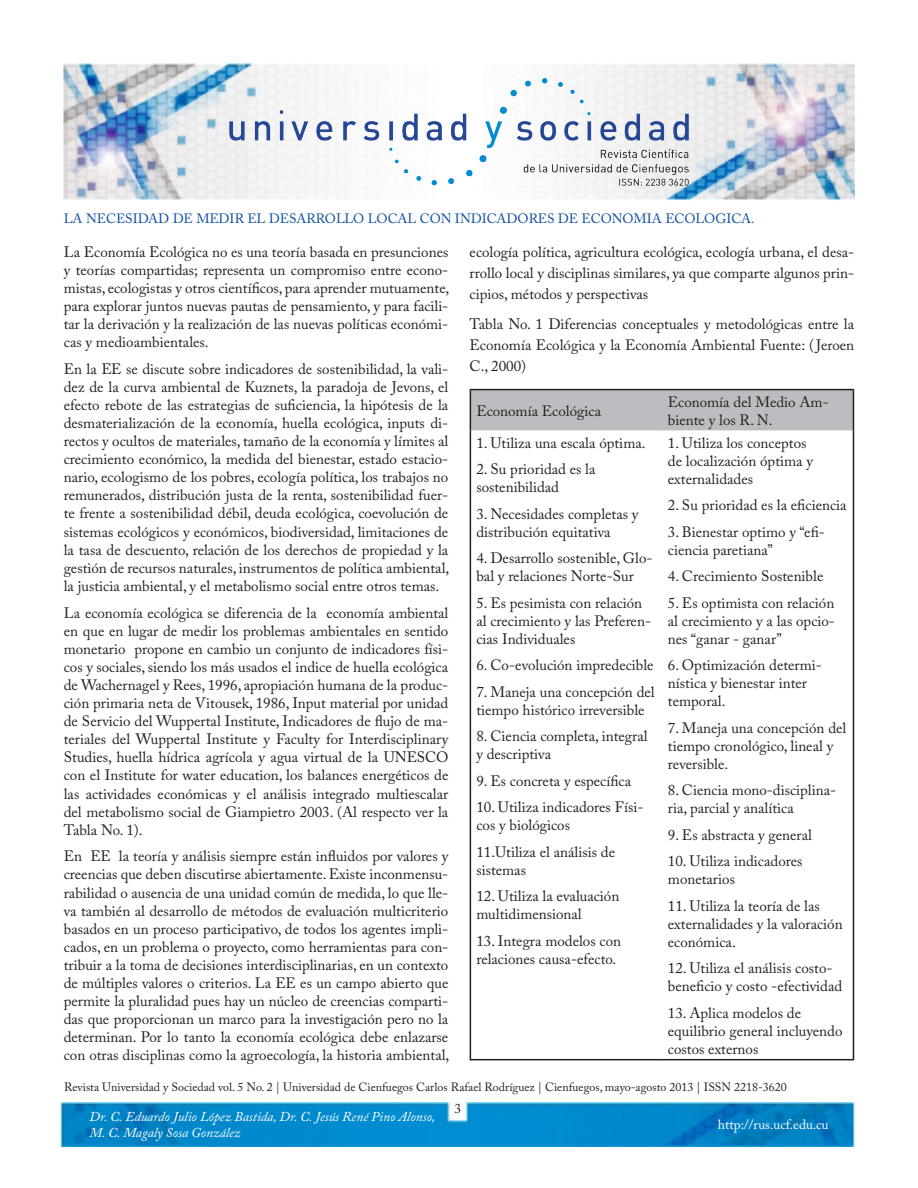
<style>
.page{position:relative;width:918px;height:1188px;background:#fff}
.page>*{position:absolute;margin:0;border:0;box-sizing:border-box;transform-origin:0 0}
.texto{font:15px/18.1px "Adobe Caslon Pro";color:#231f20;text-align:justify}
.texto_izquierda{font:15px/18px "Adobe Caslon Pro";color:#231f20}
.t1{font:italic 13.5px/16.2px "Adobe Caslon Pro";color:#fff}
.t2{font:13.5px "Adobe Caslon Pro";color:#0d4da1}
.t3{font:13.5px "Adobe Caslon Pro";color:#fff}
.t4{font:13.5px "Adobe Caslon Pro";color:#231f20}
.t5{font:12px "Adobe Caslon Pro";color:#231f20}
</style>
<div class="page">
<img style="left:62px;top:64px;width:792px;height:136px">
<img style="left:61px;top:1103px;width:793px;height:43px">
<img style="left:230px;top:79px;width:458px;height:106px">
<div style="left:471px;top:390px;width:382px;height:41px;background:#bcbdc0"></div>
<svg style="left:471px;top:431px;width:382px;height:628px"></svg>
<hr style="left:661px;top:390px;width:2px;height:41px;background:#bcbdc0">
<hr style="left:470px;top:389px;width:192px;height:1px;background:#231f20">
<hr style="left:470px;top:390px;width:1px;height:41px;background:#231f20">
<hr style="left:662px;top:389px;width:192px;height:1px;background:#231f20">
<hr style="left:853px;top:390px;width:1px;height:41px;background:#231f20">
<hr style="left:470px;top:431px;width:1px;height:628px;background:#231f20">
<hr style="left:853px;top:431px;width:1px;height:628px;background:#231f20">
<hr style="left:470px;top:1059px;width:192px;height:1px;background:#231f20">
<hr style="left:662px;top:1059px;width:192px;height:1px;background:#231f20">
<p class="t2" style="left:64px;top:210px;width:692px">LA NECESIDAD DE MEDIR EL DESARROLLO LOCAL CON INDICADORES DE ECONOMIA ECOLOGICA.</p>
<p class="texto" style="left:64px;top:242px;width:387px">La Economía Ecológica no es una teoría basada en presunciones y teorías compartidas; representa un compromiso entre econo&shy;mistas, ecologistas y otros científicos, para aprender mutuamente, para explorar juntos nuevas pautas de pensamiento, y para facili&shy;tar la derivación y la realización de las nuevas políticas económi&shy;cas y medioambientales.</p>
<p class="texto" style="left:64px;top:359px;width:387px">En la EE se discute sobre indicadores de sostenibilidad, la vali&shy;dez de la curva ambiental de Kuznets, la paradoja de Jevons, el efecto rebote de las estrategias de suficiencia, la hipótesis de la desmaterialización de la economía, huella ecológica, inputs di&shy;rectos y ocultos de materiales, tamaño de la economía y límites al crecimiento económico, la medida del bienestar, estado estacio&shy;nario, ecologismo de los pobres, ecología política, los trabajos no remunerados, distribución justa de la renta, sostenibilidad fuer&shy;te frente a sostenibilidad débil, deuda ecológica, coevolución de sistemas ecológicos y económicos, biodiversidad, limitaciones de la tasa de descuento, relación de los derechos de propiedad y la gestión de recursos naturales, instrumentos de política ambiental, la justicia ambiental, y el metabolismo social entre otros temas.</p>
<p class="texto" style="left:64px;top:603px;width:386px">La economía ecológica se diferencia de la economía ambiental en que en lugar de medir los problemas ambientales en sentido monetario propone en cambio un conjunto de indicadores físi&shy;cos y sociales, siendo los más usados el indice de huella ecológica de Wachernagel y Rees, 1996, apropiación humana de la produc&shy;ción primaria neta de Vitousek, 1986, Input material por unidad de Servicio del Wuppertal Institute, Indicadores de flujo de ma&shy;teriales del Wuppertal Institute y Faculty for Interdisciplinary Studies, huella hídrica agrícola y agua virtual de la UNESCO con el Institute for water education, los balances energéticos de las actividades económicas y el análisis integrado multiescalar del metabolismo social de Giampietro 2003. (Al respecto ver la Tabla No. 1).</p>
<p class="texto" style="left:64px;top:847px;width:387px">En EE la teoría y análisis siempre están influidos por valores y creencias que deben discutirse abiertamente. Existe inconmensu&shy;rabilidad o ausencia de una unidad común de medida, lo que lle&shy;va también al desarrollo de métodos de evaluación multicriterio basados en un proceso participativo, de todos los agentes impli&shy;cados, en un problema o proyecto, como herramientas para con&shy;tribuir a la toma de decisiones interdisciplinarias, en un contexto de múltiples valores o criterios. La EE es un campo abierto que permite la pluralidad pues hay un núcleo de creencias comparti&shy;das que proporcionan un marco para la investigación pero no la determinan. Por lo tanto la economía ecológica debe enlazarse con otras disciplinas como la agroecología, la historia ambiental,</p>
<p class="texto" style="left:470px;top:241px;width:386px;line-height:21.1px">ecología política, agricultura ecológica, ecología urbana, el desa&shy;rrollo local y disciplinas similares, ya que comparte algunos prin&shy;cipios, métodos y perspectivas</p>
<p class="texto" style="left:470px;top:313px;width:386px;line-height:21.1px">Tabla No. 1 Diferencias conceptuales y metodológicas entre la Economía Ecológica y la Economía Ambiental Fuente: ( Jeroen C., 2000)</p>
<p class="texto_izquierda" style="left:476px;top:401px;width:126px">Economía Ecológica</p>
<p class="texto_izquierda" style="left:668px;top:392px;width:162px">Economía del Medio Am&shy;biente y los R. N.</p>
<p class="texto_izquierda" style="left:476px;top:433px;width:171px">1. Utiliza una escala óptima.</p>
<p class="texto_izquierda" style="left:476px;top:460px;width:121px">2. Su prioridad es la sostenibilidad</p>
<p class="texto_izquierda" style="left:476px;top:504px;width:164px">3. Necesidades completas y distribución equitativa</p>
<p class="texto_izquierda" style="left:476px;top:549px;width:178px">4. Desarrollo sostenible, Glo&shy;bal y relaciones Norte-Sur</p>
<p class="texto_izquierda" style="left:476px;top:593px;width:176px">5. Es pesimista con relación al crecimiento y las Preferen&shy;cias Individuales</p>
<p class="texto_izquierda" style="left:476px;top:656px;width:179px">6. Co-evolución impredecible</p>
<p class="texto_izquierda" style="left:476px;top:682px;width:180px">7. Maneja una concepción del tiempo histórico irreversible</p>
<p class="texto_izquierda" style="left:476px;top:727px;width:173px">8. Ciencia completa, integral y descriptiva</p>
<p class="texto_izquierda" style="left:476px;top:772px;width:156px">9. Es concreta y específica</p>
<p class="texto_izquierda" style="left:476px;top:798px;width:169px">10. Utiliza indicadores Físi&shy;cos y biológicos</p>
<p class="texto_izquierda" style="left:476px;top:843px;width:140px">11.Utiliza el análisis de sistemas</p>
<p class="texto_izquierda" style="left:476px;top:887px;width:144px">12. Utiliza la evaluación multidimensional</p>
<p class="texto_izquierda" style="left:476px;top:932px;width:146px">13. Integra modelos con relaciones causa-efecto.</p>
<p class="texto_izquierda" style="left:668px;top:433px;width:147px">1. Utiliza los conceptos de localización óptima y externalidades</p>
<p class="texto_izquierda" style="left:668px;top:496px;width:180px">2. Su prioridad es la eficiencia</p>
<p class="texto_izquierda" style="left:668px;top:522px;width:159px">3. Bienestar optimo y “efi&shy;ciencia paretiana”</p>
<p class="texto_izquierda" style="left:668px;top:567px;width:157px">4. Crecimiento Sostenible</p>
<p class="texto_izquierda" style="left:668px;top:593px;width:169px;text-align:justify">5. Es optimista con relación al crecimiento y a las opcio&shy;nes “ganar - ganar”</p>
<p class="texto_izquierda" style="left:668px;top:656px;width:156px">6. Optimización determi&shy;nística y bienestar inter temporal.</p>
<p class="texto_izquierda" style="left:668px;top:718px;width:180px">7. Maneja una concepción del tiempo cronológico, lineal y reversible.</p>
<p class="texto_izquierda" style="left:668px;top:781px;width:170px">8. Ciencia mono-disciplina&shy;ria, parcial y analítica</p>
<p class="texto_izquierda" style="left:668px;top:826px;width:146px">9. Es abstracta y general</p>
<p class="texto_izquierda" style="left:668px;top:852px;width:136px">10. Utiliza indicadores monetarios</p>
<p class="texto_izquierda" style="left:668px;top:897px;width:176px">11. Utiliza la teoría de las externalidades y la valoración económica.</p>
<p class="texto_izquierda" style="left:668px;top:959px;width:176px">12. Utiliza el análisis costo&shy;beneficio y costo -efectividad</p>
<p class="texto_izquierda" style="left:668px;top:1004px;width:176px">13. Aplica modelos de equilibrio general incluyendo costos externos</p>
<p class="t5" style="left:64px;top:1079px;width:724px">Revista Universidad y Sociedad vol. 5 No. 2 | Universidad de Cienfuegos Carlos Rafael Rodríguez | Cienfuegos, mayo-agosto 2013 | ISSN 2218-3620</p>
<p class="t4" style="left:455px;top:1100px;width:8px">3</p>
<p class="t1" style="left:90px;top:1108px;width:347px">Dr. C. Eduardo Julio López Bastida, Dr. C. Jesús René Pino Alonso,<br>M. C. Magaly Sosa González</p>
<p class="t3" style="left:718px;top:1117px;width:112px">http://rus.ucf.edu.cu</p>
</div>
